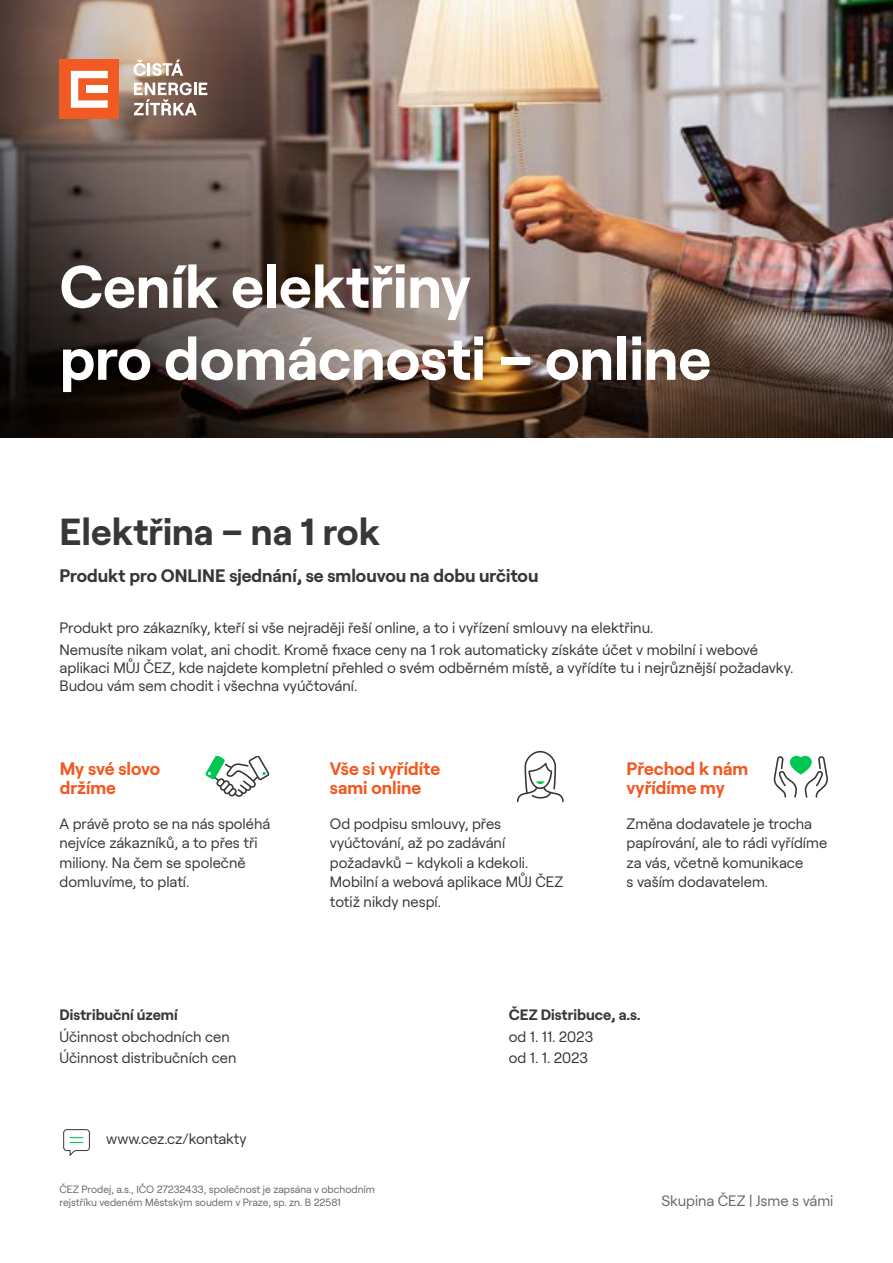
<style>
.page{position:relative;width:893px;height:1263px;background:#fff}
.page>*{position:absolute;margin:0;border:0;box-sizing:border-box;transform-origin:0 0}
.t1{font:700 60px/72px "Roobert CEZ";color:#fff}
.t2{font:700 37.5px "Roobert CEZ";color:#363738}
.t3{font:700 18px/19.5px "Roobert CEZ";color:#f15a22}
.t4{font:700 18px "Roobert CEZ";color:#363738}
.t5{font:15px/19.5px "Roobert CEZ";color:#363738}
.t6{font:700 15px "Roobert CEZ";color:#363738}
.t7{font:15px "Roobert CEZ";color:#606a70}
.t8{font:10.5px/12.6px "Roobert CEZ";color:#606a70}
</style>
<div class="page">
<svg style="left:206px;top:756px;width:63px;height:41px"></svg>
<svg style="left:517px;top:751px;width:47px;height:51px"></svg>
<svg style="left:774px;top:755px;width:53px;height:43px"></svg>
<img style="left:0;top:0;width:893px;height:438px">
<div style="left:60px;top:60px;width:59px;height:59px;background:#f15a22"></div>
<svg style="left:71px;top:71px;width:37px;height:37px"></svg>
<svg style="left:134px;top:60px;width:49px;height:16px"></svg>
<svg style="left:134px;top:82px;width:73px;height:33px"></svg>
<svg style="left:63px;top:1129px;width:27px;height:27px"></svg>
<h1 class="t1" style="left:60px;top:245px;width:653px">Ceník elektřiny<br>pro domácnosti – online</h1>
<h2 class="t2" style="left:60px;top:503px;width:322px">Elektřina – na 1 rok</h2>
<p class="t4" style="left:60px;top:562px;width:480px">Produkt pro ONLINE sjednání, se smlouvou na dobu určitou</p>
<p class="t5" style="left:60px;top:615px;width:700px;line-height:22.2px">Produkt pro zákazníky, kteří si vše nejraději řeší online, a to i vyřízení smlouvy na elektřinu.<br>Nemusíte nikam volat, ani chodit. Kromě fixace ceny na 1 rok automaticky získáte účet v mobilní i webové</p>
<p class="t5" style="left:60px;top:657px;width:735px;line-height:18px">aplikaci MŮJ ČEZ, kde najdete kompletní přehled o svém odběrném místě, a vyřídíte tu i nejrůznější požadavky.<br>Budou vám sem chodit i všechna vyúčtování.</p>
<p class="t3" style="left:60px;top:757px;width:102px">My své slovo držíme</p>
<p class="t5" style="left:60px;top:813px;width:212px">A právě proto se na nás spoléhá nejvíce zákazníků, a to přes tři miliony. Na čem se společně domluvíme, to platí.</p>
<p class="t3" style="left:330px;top:757px;width:112px">Vše si vyřídíte sami online</p>
<p class="t3" style="left:627px;top:757px;width:123px">Přechod k nám vyřídíme my</p>
<p class="t5" style="left:627px;top:813px;width:202px">Změna dodavatele je trocha papírování, ale to rádi vyřídíme za vás, včetně komunikace<br>s vaším dodavatelem.</p>
<p class="t5" style="left:330px;top:813px;width:235px">Od podpisu smlouvy, přes vyúčtování, až po zadávání požadavků – kdykoli a kdekoli.<br>Mobilní a webová aplikace MŮJ ČEZ totiž nikdy nespí.</p>
<p class="t6" style="left:60px;top:1003px;width:120px">Distribuční území</p>
<p class="t6" style="left:509px;top:1003px;width:133px">ČEZ Distribuce, a.s.</p>
<p class="t5" style="left:60px;top:1025px;width:172px">Účinnost obchodních cen</p>
<p class="t5" style="left:509px;top:1025px;width:86px">od 1. 11. 2023</p>
<p class="t5" style="left:60px;top:1047px;width:179px">Účinnost distribučních cen</p>
<p class="t5" style="left:509px;top:1047px;width:81px">od 1. 1. 2023</p>
<p class="t5" style="left:106px;top:1128px;width:142px">www.cez.cz/kontakty</p>
<p class="t8" style="left:60px;top:1182px;width:317px">ČEZ Prodej, a.s., IČO 27232433, společnost je zapsána v obchodním rejstříku vedeném Městským soudem v Praze, sp. zn. B 22581</p>
<p class="t7" style="left:661px;top:1189px;width:174px">Skupina ČEZ | Jsme s vámi</p>
</div>
